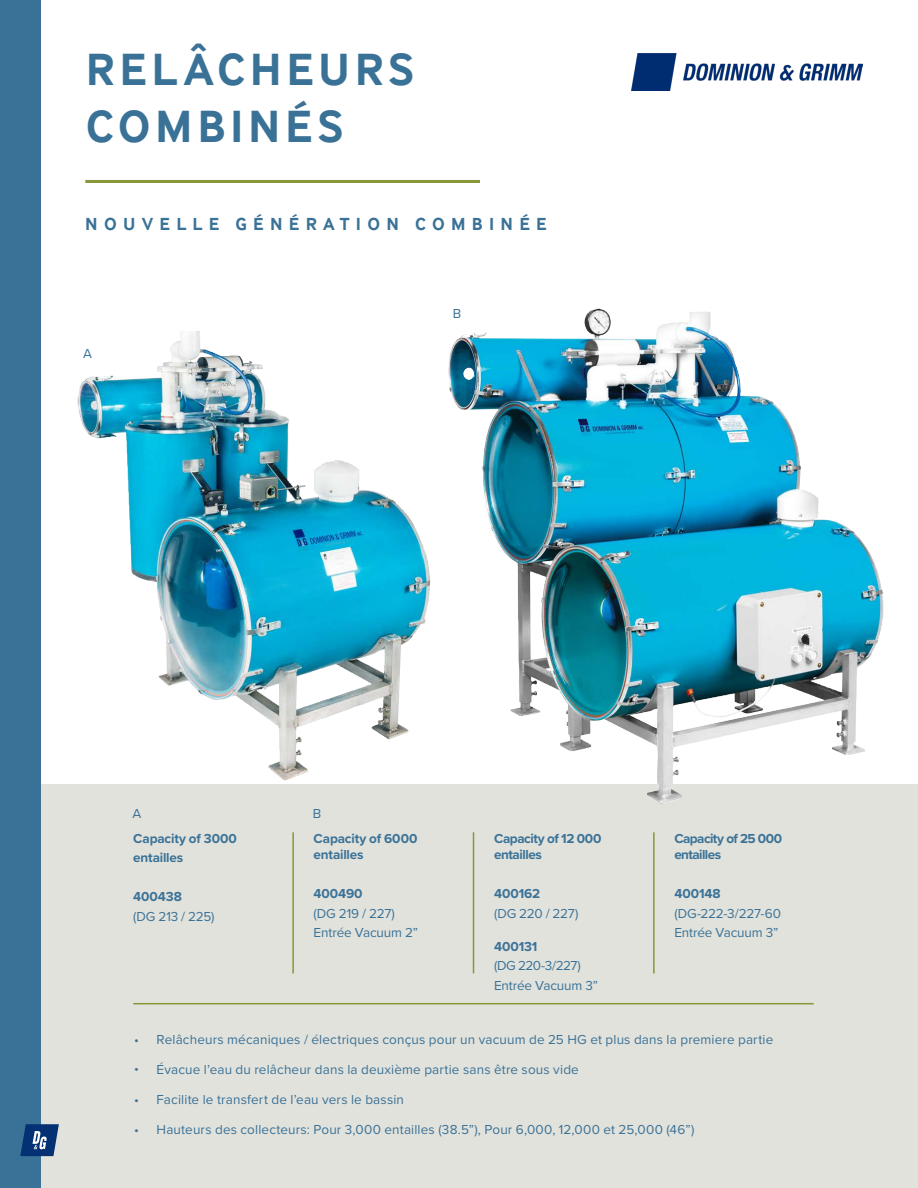
<style>
.page{position:relative;width:918px;height:1188px;background:#fff}
.page>*{position:absolute;margin:0;border:0;box-sizing:border-box;transform-origin:0 0}
.Title_Evap{font:700 46.5px/57px "Inter Face";letter-spacing:.1em;color:#3a7297}
.t1{font:700 18px "Inter Face";letter-spacing:.35em;color:#3a7297}
.Evap_Write-Up{font:13.5px "Proxima Nova";letter-spacing:.01em;color:#3a7297}
.Evap_Write-Up-2{font:700 13.5px/16.5px "Proxima Nova";letter-spacing:-.015em;color:#3a7297}
.Evap_Write-Up-3{font:13.5px "Proxima Nova";letter-spacing:-.01em;color:#3a7297}
.Evap_Write-Up-4{font:700 13.5px/16.5px "Proxima Nova";letter-spacing:-.04em;color:#3a7297}
.Evap_Write-Up-5{font:13.5px "Proxima Nova";letter-spacing:-.02em;color:#3a7297}
</style>
<div class="page">
<div style="left:40px;top:785px;width:878px;height:403px;background:#e2e2dc"></div>
<div style="left:0;top:0;width:40px;height:1188px;background:#3a7297"></div>
<svg style="left:20px;top:1124px;width:39px;height:32px"></svg>
<img style="left:632px;top:54px;width:231px;height:36px">
<hr style="left:85px;top:180px;width:395px;height:3px;background:#889738">
<img style="left:59px;top:308px;width:843px;height:495px">
<hr style="left:292px;top:832px;width:2px;height:141px;background:#889738">
<hr style="left:473px;top:832px;width:1px;height:141px;background:#889738">
<hr style="left:653px;top:832px;width:2px;height:141px;background:#889738">
<hr style="left:133px;top:1003px;width:681px;height:1px;background:#889738">
<p class="Title_Evap" style="left:86px;top:41px;width:330px">RELÂCHEURS<br>COMBINÉS</p>
<p class="t1" style="left:85px;top:214px;width:463px">NOUVELLE GÉNÉRATION COMBINÉE</p>
<p class="Evap_Write-Up" style="left:83px;top:344px;width:10px">A</p>
<p class="Evap_Write-Up" style="left:453px;top:304px;width:10px">B</p>
<p class="Evap_Write-Up" style="left:133px;top:804px;width:10px">A</p>
<p class="Evap_Write-Up-2" style="left:133px;top:830px;width:105px">Capacity of 3000</p>
<p class="Evap_Write-Up-2" style="left:133px;top:849px;width:51px">entailles</p>
<p class="Evap_Write-Up-2" style="left:133px;top:888px;width:50px">400438</p>
<p class="Evap_Write-Up" style="left:133px;top:906px;width:83px">(DG 213 / 225)</p>
<p class="Evap_Write-Up" style="left:313px;top:804px;width:10px">B</p>
<p class="Evap_Write-Up-2" style="left:314px;top:830px;width:105px">Capacity of 6000 entailles</p>
<p class="Evap_Write-Up-2" style="left:314px;top:885px;width:51px">400490</p>
<p class="Evap_Write-Up" style="left:314px;top:903px;width:83px">(DG 219 / 227)</p>
<p class="Evap_Write-Up-3" style="left:314px;top:923px;width:106px">Entrée Vacuum 2”</p>
<p class="Evap_Write-Up-2" style="left:494px;top:830px;width:109px">Capacity of 12 000 entailles</p>
<p class="Evap_Write-Up-2" style="left:494px;top:885px;width:48px">400162</p>
<p class="Evap_Write-Up" style="left:494px;top:903px;width:86px">(DG 220 / 227)</p>
<p class="Evap_Write-Up-2" style="left:494px;top:938px;width:45px">400131</p>
<p class="Evap_Write-Up" style="left:494px;top:956px;width:88px">(DG 220-3/227)</p>
<p class="Evap_Write-Up-3" style="left:494px;top:975px;width:106px">Entrée Vacuum 3”</p>
<p class="Evap_Write-Up-4" style="left:674px;top:830px;width:109px">Capacity of 25 000 entailles</p>
<p class="Evap_Write-Up-2" style="left:674px;top:885px;width:48px">400148</p>
<p class="Evap_Write-Up-5" style="left:674px;top:903px;width:108px">(DG-222-3/227-60</p>
<p class="Evap_Write-Up-3" style="left:674px;top:923px;width:106px">Entrée Vacuum 3”</p>
<p class="Evap_Write-Up" style="left:134px;top:1029px;width:641px">• Relâcheurs mécaniques / électriques conçus pour un vacuum de 25 HG et plus dans la premiere partie</p>
<p class="Evap_Write-Up" style="left:134px;top:1059px;width:446px">• Évacue l’eau du relâcheur dans la deuxième partie sans être sous vide</p>
<p class="Evap_Write-Up" style="left:134px;top:1089px;width:272px">• Facilite le transfert de l’eau vers le bassin</p>
<p class="Evap_Write-Up" style="left:134px;top:1119px;width:562px">• Hauteurs des collecteurs: Pour 3,000 entailles (38.5”), Pour 6,000, 12,000 et 25,000 (46”)</p>
</div>
